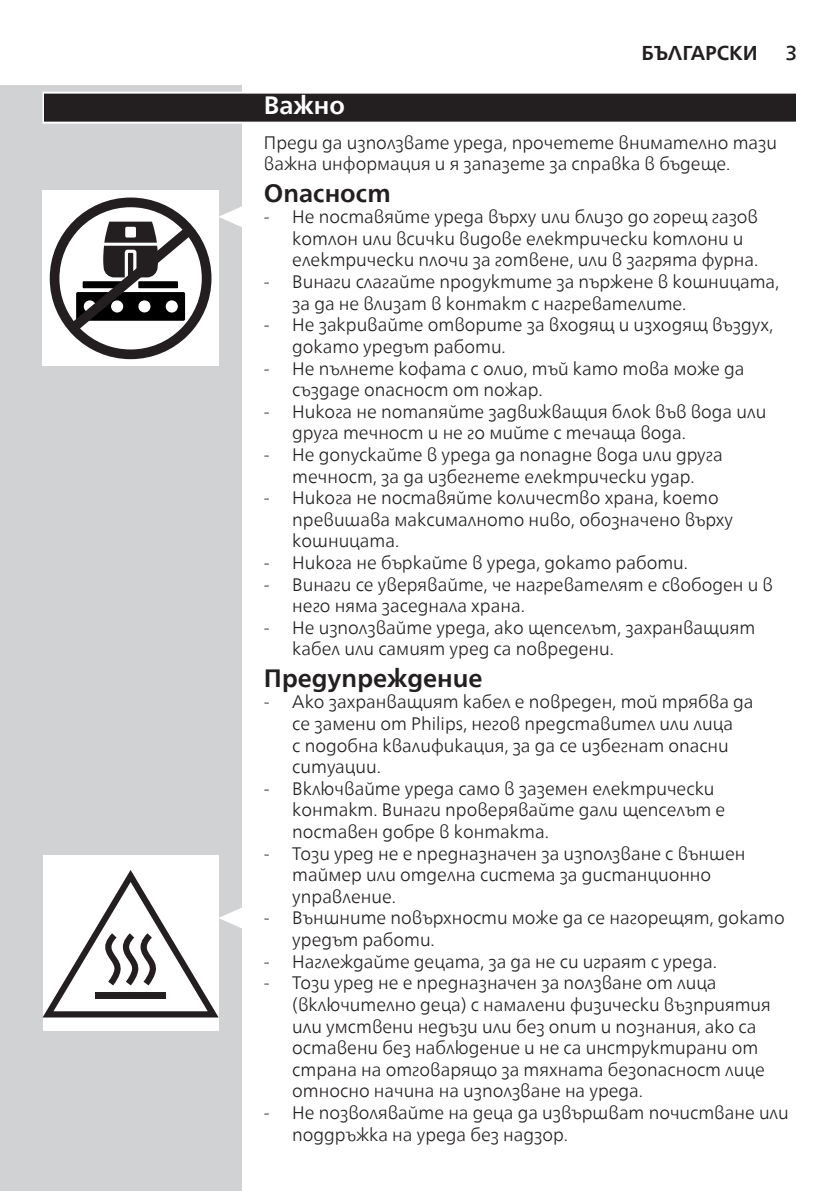
<style>
.page{position:relative;width:840px;height:1191px;background:#fff}
.page>*{position:absolute;margin:0;border:0;box-sizing:border-box;transform-origin:0 0}
.Safety_heading{font:700 25px "Neue Frutiger World";color:#231f20}
.chapter-title-paragr{font:700 25px "Neue Frutiger World";color:#fff}
.t1{font:700 20px "Neue Frutiger World";color:#231f20}
.t2{font:500 20px "Neue Frutiger World";color:#231f20}
.body{font:300 18px/21.6px "Neue Frutiger World";color:#231f20}
</style>
<div class="page">
<div style="left:0;top:85px;width:241px;height:1106px;background:#d1d2d4"></div>
<svg style="left:43px;top:92px;width:753px;height:32px"></svg>
<div style="left:44px;top:94px;width:751px;height:28px;background:#231f20"></div>
<svg style="left:218px;top:205px;width:24px;height:23px"></svg>
<div style="left:43px;top:190px;width:175px;height:176px;background:#fff"></div>
<svg style="left:50px;top:197px;width:161px;height:162px"></svg>
<div style="left:43px;top:855px;width:175px;height:176px;background:#fff"></div>
<svg style="left:43px;top:870px;width:199px;height:147px"></svg>
<div style="left:95px;top:992px;width:71px;height:6px;background:#231f20"></div>
<p class="t1" style="left:641px;top:35px;width:117px">БЪЛГАРСКИ</p>
<p class="t2" style="left:785px;top:36px;width:13px">3</p>
<p class="chapter-title-paragr" style="left:264px;top:83px;width:82px">Важно</p>
<p class="body" style="left:264px;top:132px;width:514px">Преди да използвате уреда, прочетете внимателно тази важна информация и я запазете за справка в бъдеще.</p>
<p class="Safety_heading" style="left:264px;top:171px;width:128px">Опасност</p>
<p class="body" style="left:292px;top:206px;width:467px;text-indent:-28px">- Не поставяйте уреда върху или близо до горещ газов котлон или всички видове електрически котлони и електрически плочи за готвене, или в загрята фурна.</p>
<p class="body" style="left:292px;top:271px;width:488px;text-indent:-28px">- Винаги слагайте продуктите за пържене в кошницата, за да не влизат в контакт с нагревателите.</p>
<p class="body" style="left:292px;top:314px;width:482px;text-indent:-28px">- Не закривайте отворите за входящ и изходящ въздух, докато уредът работи.</p>
<p class="body" style="left:292px;top:357px;width:453px;text-indent:-28px">- Не пълнете кофата с олио, тъй като това може да създаде опасност от пожар.</p>
<p class="body" style="left:292px;top:401px;width:475px;text-indent:-28px">- Никога не потапяйте задвижващия блок във вода или друга течност и не го мийте с течаща вода.</p>
<p class="body" style="left:264px;top:444px;width:460px;text-align:center">- Не допускайте в уреда да попадне вода или друга течност, за да избегнете електрически удар.</p>
<p class="body" style="left:292px;top:487px;width:442px;text-indent:-28px">- Никога не поставяйте количество храна, което превишава максималното ниво, обозначено върху кошницата.</p>
<p class="body" style="left:264px;top:552px;width:425px">- Никога не бъркайте в уреда, докато работи.</p>
<p class="body" style="left:292px;top:573px;width:482px;text-indent:-28px">- Винаги се уверявайте, че нагревателят е свободен и в него няма заседнала храна.</p>
<p class="body" style="left:292px;top:617px;width:464px;text-indent:-28px">- Не използвайте уреда, ако щепселът, захранващият кабел или самият уред са повредени.</p>
<p class="Safety_heading" style="left:264px;top:656px;width:220px">Предупреждение</p>
<p class="body" style="left:292px;top:691px;width:462px;text-indent:-28px">- Ако захранващият кабел е повреден, той трябва да се замени от Philips, негов представител или лица<br>с подобна квалификация, за да се избегнат опасни ситуации.</p>
<p class="body" style="left:292px;top:778px;width:434px;text-indent:-28px">- Включвайте уреда само в заземен електрически контакт. Винаги проверявайте дали щепселът е поставен добре в контакта.</p>
<p class="body" style="left:292px;top:842px;width:454px;text-indent:-28px">- Този уред не е предназначен за използване с външен таймер или отделна система за дистанционно управление.</p>
<p class="body" style="left:292px;top:907px;width:493px;text-indent:-28px">- Външните повърхности може да се нагорещят, докато уредът работи.</p>
<p class="body" style="left:264px;top:950px;width:454px">- Наглеждайте децата, за да не си играят с уреда.</p>
<p class="body" style="left:292px;top:972px;width:479px;text-indent:-28px">- Този уред не е предназначен за ползване от лица (включително деца) с намалени физически възприятия или умствени недъзи или без опит и познания, ако са оставени без наблюдение и не са инструктирани от страна на отговарящо за тяхната безопасност лице относно начина на използване на уреда.</p>
<p class="body" style="left:292px;top:1102px;width:497px;text-indent:-28px">- Не позволявайте на деца да извършват почистване или поддръжка на уреда без надзор.</p>
</div>
